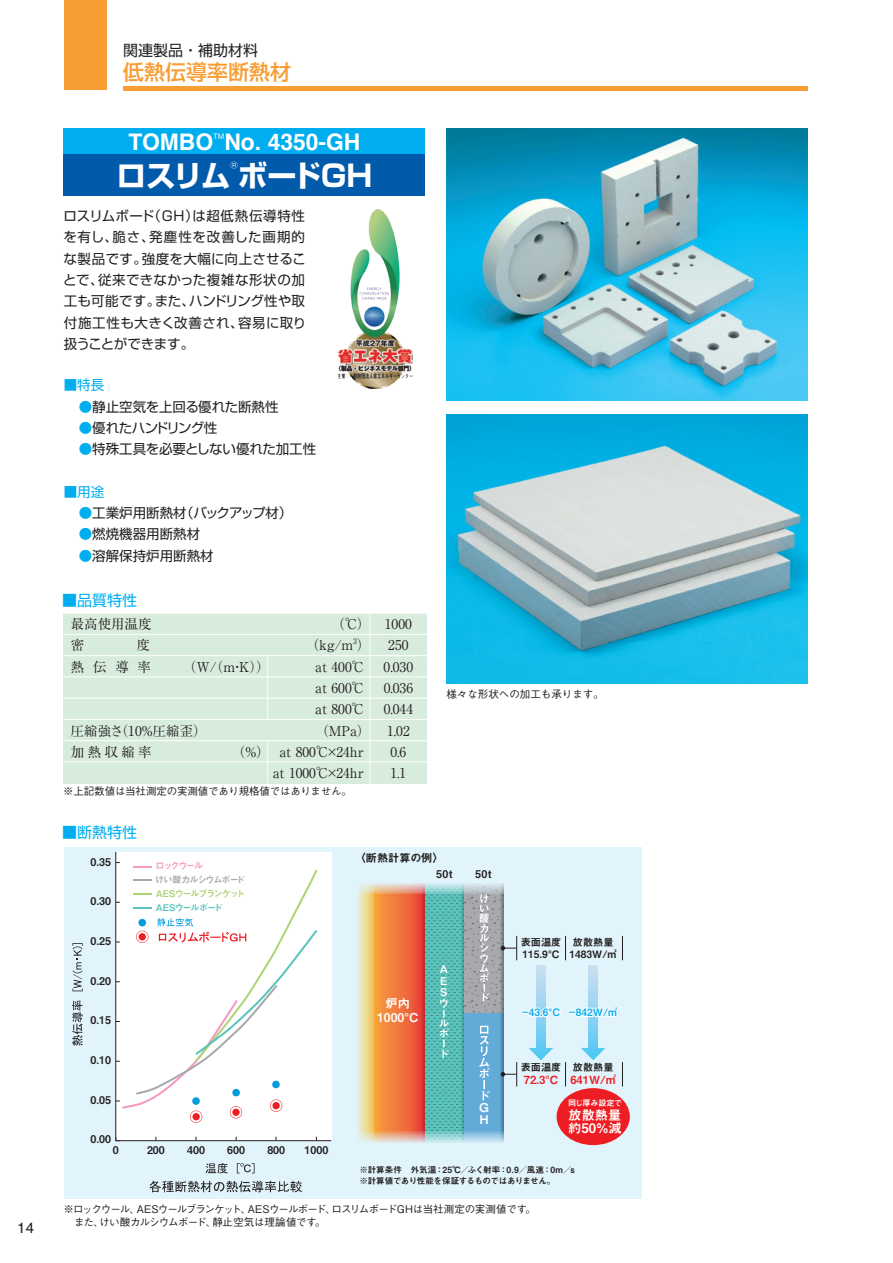
<style>
.page{position:relative;width:893px;height:1263px;background:#fff}
.page>*{position:absolute;margin:0;border:0;box-sizing:border-box;transform-origin:0 0}
.t1{font:700 29.7px "Shin Go Pro";letter-spacing:-.015em;color:#fff}
.t2{font:700 22.8px "Helvetica";color:#fff}
.t3{font:500 21px "Shin Go Pro";color:#f89d33}
.t4{font:15px "Shin Go Pro";color:#00aeef}
.t5{font:15px "Shin Go Pro";color:#231f20}
.t6{font:15px "Helvetica";color:#231f20}
.t7{font:13.5px/21.3px "Shin Go Pro";color:#231f20;text-align:justify}
.t8{font:13.5px/21.3px "Ryumin Pro";color:#231f20}
.t9{font:13.5px "Shin Go Pro";letter-spacing:-.05em;color:#231f20}
.t10{font:13.5px "Shin Go Pro";color:#00aeef}
.t11{font:13.2px/13.2px "Midashi Go Pro MB31";color:#fff}
.t12{font:12.15px/14.2px "Midashi Go Pro MB31";color:#fff;text-align:center}
.t13{font:11.25px "Midashi Go Pro MB31";color:#ee1d23}
.t14{font:11.25px "Midashi Go Pro MB31";color:#231f20}
.t15{font:10.65px "Midashi Go Pro MB31";color:#231f20}
.t16{font:10.65px/11.2px "Midashi Go Pro MB31";color:#fff;text-align:justify}
.t17{font:500 10.5px/12.6px "Gothic BBB Pro";letter-spacing:-.055em;color:#231f20}
.t18{font:500 10.5px "Gothic BBB Pro";letter-spacing:-.025em;color:#231f20}
.t19{font:500 10.5px "Gothic BBB Pro";color:#231f20}
.t20{font:10.2px/12.1px "Midashi Go Pro MB31";color:#231f20}
.t21{font:10.2px "Midashi Go Pro MB31";color:#00aeef;scale:.8 1}
.t22{font:9.15px "Midashi Go Pro MB31";letter-spacing:-.12em;color:#aed475}
.t23{font:9.15px "Midashi Go Pro MB31";letter-spacing:-.11em;color:#a8a9ad}
.t24{font:9.15px "Midashi Go Pro MB31";letter-spacing:-.095em;color:#5ac4bd}
.t25{font:9.15px "Midashi Go Pro MB31";letter-spacing:-.16em;color:#f499c2}
.t26{font:8.55px/11.6px "Midashi Go Pr 6 MB31";letter-spacing:-.04em;color:#231f20}
.t27{font:8.1px "Midashi Go Pro MB31";letter-spacing:-.045em;color:#fff}
.t28{font:500 7.5px "Gothic BBB Pro";color:#fff}
.s1{color:#00aeef}
</style>
<div class="page">
<div style="left:64px;top:847px;width:577px;height:352px;background:#e1f4fc"></div>
<div style="left:64px;top:0;width:42px;height:89px;background:#f89d33"></div>
<hr style="left:123px;top:86px;width:685px;height:4px;background:#f89d33">
<div style="left:64px;top:129px;width:361px;height:25px;background:#00aeef"></div>
<img style="left:446px;top:129px;width:362px;height:271px">
<img style="left:446px;top:415px;width:362px;height:268px">
<div style="left:64px;top:154px;width:361px;height:41px;background:#015aaa"></div>
<img style="left:338px;top:209px;width:74px;height:180px">
<div style="left:64px;top:613px;width:363px;height:170px;background:#d8ecdd"></div>
<hr style="left:64px;top:655px;width:364px;height:1px;background:#fff">
<hr style="left:64px;top:676px;width:364px;height:1px;background:#fff">
<hr style="left:64px;top:698px;width:364px;height:1px;background:#fff">
<hr style="left:64px;top:719px;width:364px;height:1px;background:#fff">
<hr style="left:64px;top:740px;width:364px;height:1px;background:#fff">
<hr style="left:64px;top:761px;width:364px;height:1px;background:#fff">
<hr style="left:64px;top:634px;width:364px;height:1px;background:#fff">
<hr style="left:64px;top:613px;width:364px;height:1px;background:#fff">
<hr style="left:370px;top:613px;width:1px;height:170px;background:#fff">
<hr style="left:267px;top:741px;width:1px;height:42px;background:#fff">
<hr style="left:267px;top:656px;width:1px;height:63px;background:#fff">
<div style="left:115px;top:851px;width:217px;height:290px;background:#fff"></div>
<svg style="left:537px;top:966px;width:8px;height:82px"></svg>
<svg style="left:529px;top:1048px;width:24px;height:12px"></svg>
<svg style="left:589px;top:966px;width:8px;height:82px"></svg>
<svg style="left:581px;top:1048px;width:25px;height:12px"></svg>
<svg style="left:116px;top:1137px;width:4px;height:4px"></svg>
<svg style="left:72px;top:1000px;width:11px;height:45px"></svg>
<svg style="left:72px;top:943px;width:11px;height:48px"></svg>
<svg style="left:206px;top:1163px;width:22px;height:10px"></svg>
<svg style="left:237px;top:1163px;width:18px;height:10px"></svg>
<svg style="left:150px;top:1180px;width:152px;height:12px"></svg>
<svg style="left:374px;top:893px;width:52px;height:238px"></svg>
<svg style="left:426px;top:893px;width:38px;height:238px;fill:#5ac4bd"></svg>
<div style="left:464px;top:1012px;width:39px;height:131px;background:linear-gradient(to right,#63acdb,#61a8d6)"></div>
<svg style="left:357px;top:893px;width:17px;height:238px"></svg>
<svg style="left:439px;top:998px;width:10px;height:60px"></svg>
<svg style="left:464px;top:893px;width:39px;height:119px;fill:#a8a9ad"></svg>
<svg style="left:479px;top:894px;width:10px;height:107px"></svg>
<svg style="left:479px;top:1026px;width:11px;height:74px"></svg>
<svg style="left:521px;top:1006px;width:40px;height:16px"></svg>
<svg style="left:568px;top:995px;width:50px;height:34px"></svg>
<svg style="left:357px;top:883px;width:147px;height:10px"></svg>
<svg style="left:357px;top:1131px;width:147px;height:12px"></svg>
<svg style="left:501px;top:936px;width:16px;height:24px"></svg>
<svg style="left:565px;top:936px;width:1px;height:24px"></svg>
<svg style="left:622px;top:936px;width:1px;height:24px"></svg>
<svg style="left:501px;top:1062px;width:16px;height:24px"></svg>
<svg style="left:565px;top:1062px;width:1px;height:24px"></svg>
<svg style="left:622px;top:1062px;width:1px;height:24px"></svg>
<div style="left:557px;top:1088px;width:73px;height:57px;background:#ee1d23;border-radius:50%"></div>
<svg style="left:116px;top:862px;width:203px;height:261px"></svg>
<p class="t6" style="left:17px;top:1216px;width:18px">14</p>
<p class="t5" style="left:123px;top:38px;width:136px">関連製品・補助材料</p>
<h3 class="t3" style="left:123px;top:54px;width:169px">低熱伝導率断熱材</h3>
<h2 class="t2" style="left:128px;top:123px;width:86px">TOMBO</h2>
<p class="t28" style="left:213px;top:130px;width:13px">TM</p>
<h2 class="t2" style="left:224px;top:123px;width:138px">No. 4350-GH</h2>
<h1 class="t1" style="left:117px;top:153px;width:257px">ロスリムボードGH</h1>
<p class="t28" style="left:231px;top:159px;width:9px">Ⓡ</p>
<p class="t7" style="left:63px;top:204px;width:245px">ロスリムボード（GH）は超低熱伝導特性を有し、脆さ、発塵性を改善した画期的な製品です。強度を大幅に向上させることで、従来できなかった複雑な形状の加工も可能です。また、ハンドリング性や取付施工性も大きく改善され、容易に取り扱うことができます。</p>
<p class="t10" style="left:64px;top:374px;width:42px">■特長</p>
<p class="t7" style="left:79px;top:394px;width:201px"><span class="s1">●</span>静止空気を上回る優れた断熱性</p>
<p class="t9" style="left:79px;top:417px;width:140px"><span class="s1">●</span>優れたハンドリング性</p>
<p class="t7" style="left:79px;top:437px;width:239px"><span class="s1">●</span>特殊工具を必要としない優れた加工性</p>
<p class="t10" style="left:64px;top:480px;width:42px">■用途</p>
<p class="t7" style="left:79px;top:501px;width:215px"><span class="s1">●</span>工業炉用断熱材（バックアップ材）</p>
<p class="t7" style="left:79px;top:522px;width:123px"><span class="s1">●</span>燃焼機器用断熱材</p>
<p class="t7" style="left:79px;top:543px;width:136px"><span class="s1">●</span>溶解保持炉用断熱材</p>
<p class="t4" style="left:62px;top:588px;width:76px">■品質特性</p>
<p class="t8" style="left:71px;top:613px;width:82px">最高使用温度</p>
<p class="t8" style="left:332px;top:612px;width:40px">（℃）</p>
<p class="t8" style="left:385px;top:612px;width:28px">1000</p>
<p class="t8" style="left:71px;top:634px;width:82px">密　　度熱伝導率</p>
<p class="t8" style="left:306px;top:634px;width:66px">（kg/m<sup>3</sup>）</p>
<p class="t8" style="left:388px;top:634px;width:22px">250</p>
<p class="t8" style="left:183px;top:655px;width:88px">（W/（m・K））</p>
<p class="t8" style="left:315px;top:655px;width:51px">at 400℃</p>
<p class="t8" style="left:384px;top:655px;width:31px">0.030</p>
<p class="t8" style="left:71px;top:719px;width:137px">圧縮強さ（10％圧縮歪）加熱収縮率</p>
<p class="t8" style="left:315px;top:676px;width:51px">at 600℃</p>
<p class="t8" style="left:315px;top:697px;width:51px">at 800℃</p>
<p class="t8" style="left:315px;top:719px;width:56px">（MPa）</p>
<p class="t8" style="left:232px;top:740px;width:133px">（％） at 800℃×24hr</p>
<p class="t8" style="left:273px;top:761px;width:92px">at 1000℃×24hr</p>
<p class="t18" style="left:63px;top:783px;width:290px">※上記数値は当社測定の実測値であり規格値ではありません。</p>
<p class="t4" style="left:62px;top:820px;width:76px">■断熱特性</p>
<p class="t8" style="left:384px;top:676px;width:31px;text-align:center">0.036<br>0.044<br>1.02<br>0.6<br>1.1</p>
<p class="t19" style="left:446px;top:686px;width:159px">様々な形状への加工も承ります。</p>
<p class="t15" style="left:90px;top:853px;width:22px">0.35</p>
<p class="t15" style="left:90px;top:893px;width:22px">0.30</p>
<p class="t15" style="left:90px;top:932px;width:22px">0.25</p>
<p class="t15" style="left:90px;top:972px;width:22px">0.20</p>
<p class="t15" style="left:90px;top:1012px;width:22px">0.15</p>
<p class="t15" style="left:90px;top:1051px;width:22px">0.10</p>
<p class="t15" style="left:90px;top:1091px;width:22px">0.05</p>
<p class="t15" style="left:90px;top:1131px;width:22px">0.00</p>
<p class="t25" style="left:156px;top:858px;width:49px">ロックウール</p>
<p class="t23" style="left:155px;top:872px;width:91px">けい酸カルシウムボード</p>
<p class="t22" style="left:156px;top:886px;width:91px">AESウールブランケット</p>
<p class="t24" style="left:156px;top:900px;width:68px">AESウールボード</p>
<p class="t15" style="left:113px;top:1141px;width:7px">0</p>
<p class="t15" style="left:147px;top:1141px;width:19px">200</p>
<p class="t15" style="left:187px;top:1141px;width:19px">400</p>
<p class="t15" style="left:227px;top:1141px;width:19px">600</p>
<p class="t15" style="left:267px;top:1141px;width:19px">800</p>
<p class="t15" style="left:305px;top:1141px;width:25px">1000</p>
<p class="t14" style="left:355px;top:848px;width:90px">〈断熱計算の例〉</p>
<p class="t15" style="left:436px;top:866px;width:18px">50t</p>
<p class="t15" style="left:475px;top:866px;width:18px">50t</p>
<p class="t12" style="left:377px;top:994px;width:43px">炉内<br>1000°C</p>
<p class="t16" style="left:440px;top:962px;width:10px">A E S</p>
<p class="t12" style="left:479px;top:1100px;width:11px;line-height:12.1px;text-align:left">G<br>H</p>
<p class="t20" style="left:521px;top:935px;width:42px">表面温度<br>115.9°C</p>
<p class="t20" style="left:570px;top:935px;width:49px;text-align:center">放散熱量<br>1483W/㎡</p>
<p class="t21" style="left:521px;top:1004px;width:122px">－43.6°C －842W/㎡</p>
<p class="t20" style="left:521px;top:1060px;width:42px">表面温度</p>
<p class="t13" style="left:524px;top:1071px;width:36px">72.3°C</p>
<p class="t20" style="left:573px;top:1060px;width:42px">放散熱量</p>
<p class="t13" style="left:570px;top:1071px;width:47px">641W/㎡</p>
<p class="t27" style="left:568px;top:1097px;width:56px">同じ厚み設定で</p>
<p class="t11" style="left:568px;top:1107px;width:55px">放散熱量約50％減</p>
<p class="t26" style="left:359px;top:1163px;width:217px">※計算条件　外気温：25℃／ふく射率：0.9／風速：0m／s ※計算値であり性能を保証するものではありません。</p>
<p class="t17" style="left:64px;top:1201px;width:474px">※ロックウール、AESウールブランケット、AESウールボード、ロスリムボードGHは当社測定の実測値です。　また、けい酸カルシウムボード、静止空気は理論値です。</p>
</div>
